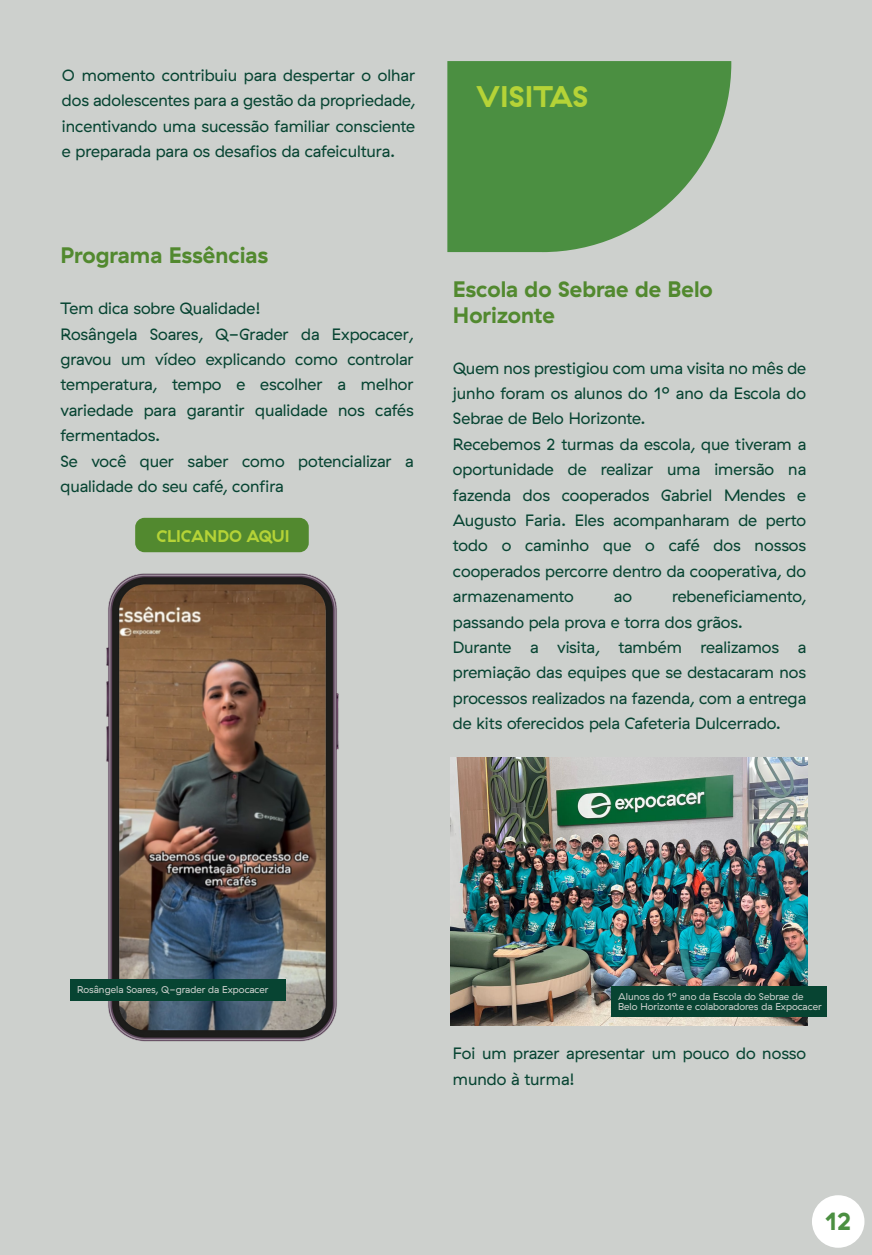
<style>
.page{position:relative;width:872px;height:1255px;background:#fff}
.page>*{position:absolute;margin:0;border:0;box-sizing:border-box;transform-origin:0 0}
.t1{font:700 29.85px "GT Haptik";letter-spacing:-.005em;color:#b5d337}
.t2{font:700 24.9px "GT Haptik";color:#4b8f41}
.t3{font:700 22.35px/25.3px "GT Haptik";color:#52892f}
.t4{font:700 16.95px "GT Haptik";color:#b5d337}
.t5{font:16.5px/25.3px "GT Haptik";color:#074432}
.t6{font:9.9px/10.5px "GT Haptik";color:#cdd0cd}
</style>
<div class="page">
<div style="left:0;top:0;width:872px;height:1254px;background:#cdd0cd"></div>
<svg style="left:447px;top:61px;width:284px;height:191px;background:#5d9854"></svg>
<img style="left:450px;top:757px;width:357px;height:268px">
<div style="left:135px;top:518px;width:174px;height:34px;background:#52892f;border-radius:9px"></div>
<img style="left:70px;top:536px;width:269px;height:506px">
<div style="left:611px;top:986px;width:215px;height:30px;background:#074432"></div>
<div style="left:71px;top:979px;width:215px;height:21px;background:#074432"></div>
<div style="left:812px;top:1195px;width:52px;height:52px;background:#fff;border-radius:50%"></div>
<p class="t5" style="left:62px;top:62px;width:355px;text-align:justify">O momento contribuiu para despertar o olhar dos adolescentes para a gestão da propriedade, incentivando uma sucessão familiar consciente e preparada para os desafios da cafeicultura.</p>
<h3 class="t3" style="left:60px;top:243px;width:209px">Programa Essências</h3>
<p class="t5" style="left:60px;top:296px;width:355px">Tem dica sobre Qualidade!<br>Rosângela Soares, Q-Grader da Expocacer, gravou um vídeo explicando como controlar temperatura, tempo e escolher a melhor variedade para garantir qualidade nos cafés fermentados.<br>Se você quer saber como potencializar a qualidade do seu café, confira</p>
<p class="t4" style="left:156px;top:525px;width:135px">CLICANDO AQUI</p>
<h1 class="t1" style="left:476px;top:78px;width:114px">VISITAS</h1>
<h3 class="t3" style="left:453px;top:277px;width:261px">Escola do Sebrae de Belo<br>Horizonte</h3>
<p class="t5" style="left:453px;top:355px;width:355px">Quem nos prestigiou com uma visita no mês de junho foram os alunos do 1º ano da Escola do Sebrae de Belo Horizonte.<br>Recebemos 2 turmas da escola, que tiveram a oportunidade de realizar uma imersão na fazenda dos cooperados Gabriel Mendes e Augusto Faria. Eles acompanharam de perto todo o caminho que o café dos nossos cooperados percorre dentro da cooperativa, do armazenamento</p>
<p class="t5" style="left:453px;top:584px;width:355px;text-indent:219px">rebeneficiamento, passando pela prova e torra dos grãos.<br>Durante a visita, também realizamos a premiação das equipes que se destacaram nos processos realizados na fazenda, com a entrega de kits oferecidos pela Cafeteria Dulcerrado.</p>
<p class="t5" style="left:614px;top:584px;width:20px">ao</p>
<p class="t6" style="left:77px;top:983px;width:193px">Rosângela Soares, Q-grader da Expocacer</p>
<p class="t6" style="left:618px;top:990px;width:205px">Alunos do 1º ano da Escola do Sebrae de<br>Belo Horizonte e colaboradores da Expocacer</p>
<p class="t5" style="left:453px;top:1041px;width:355px">Foi um prazer apresentar um pouco do nosso mundo à turma!</p>
<h2 class="t2" style="left:825px;top:1205px;width:28px">12</h2>
</div>
